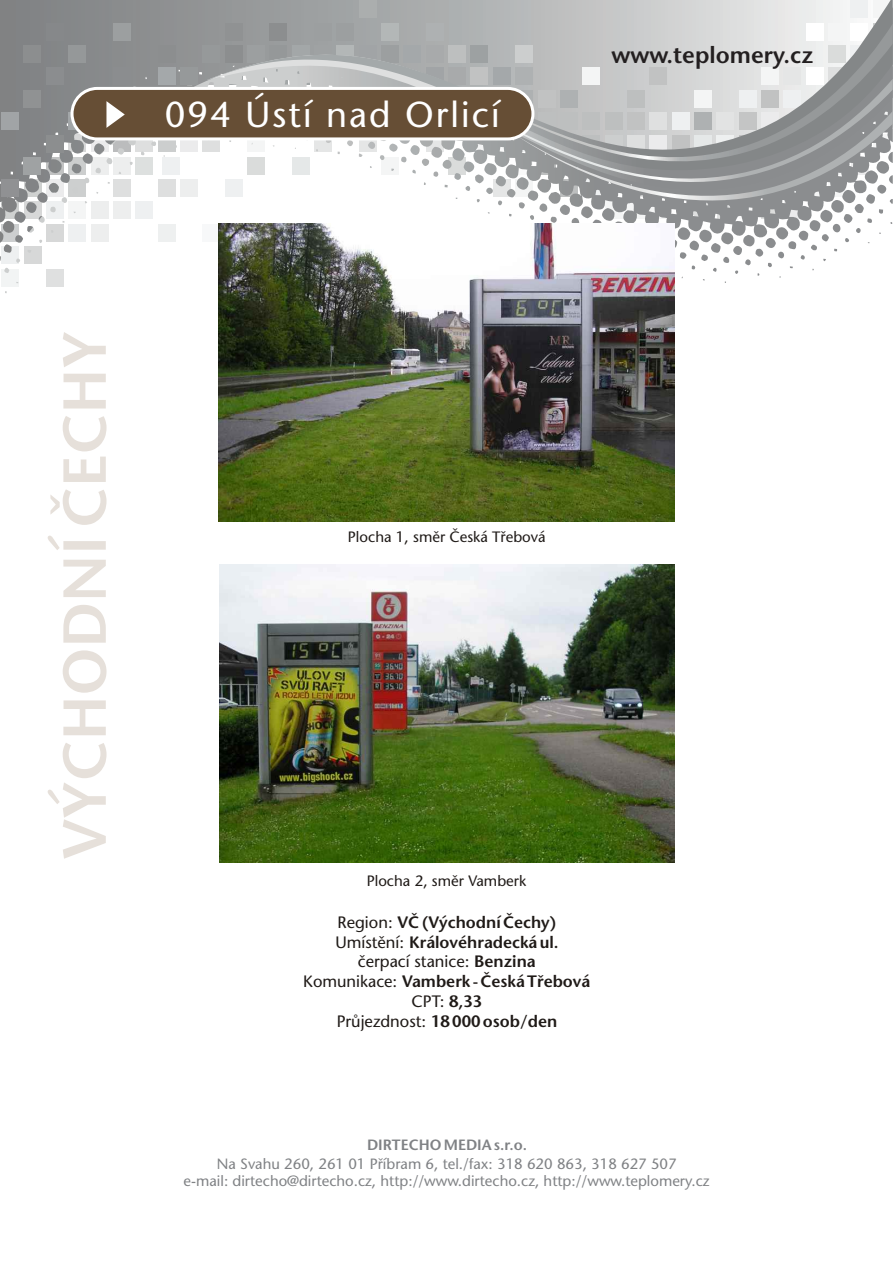
<style>
.page{position:relative;width:893px;height:1263px;background:#fff}
.page>*{position:absolute;margin:0;border:0;box-sizing:border-box;transform-origin:0 0}
.t1{font:600 60.6px "Stone Sans CE";color:#e6e0da}
.t2{font:36px "Stone Sans CE";letter-spacing:.055em;color:#fff}
.t3{font:600 23.25px "Stone Sans CE";color:#231f20}
.t4{font:600 16.5px/19.8px "Stone Sans CE";color:#1f1a17;text-align:center}
.t5{font:15px "Stone Sans CE";color:#1f1a17}
.t6{font:14.85px/17.5px "Stone Sans CE";color:#808285;text-align:center}
.t7{font:600 14.85px "Stone Sans CE";color:#808285}
.s1{font-weight:400}
</style>
<div class="page">
<div style="left:46px;top:269px;width:18px;height:18px;background:#dfe0e0"></div>
<div style="left:24px;top:246px;width:18px;height:18px;background:#d7d8d8"></div>
<svg style="left:2px;top:246px;width:17px;height:18px"></svg>
<div style="left:2px;top:269px;width:17px;height:18px;background:#f2f4f4"></div>
<svg style="left:0;top:0;width:870px;height:243px"></svg>
<div style="left:113px;top:23px;width:18px;height:18px;background:#9c9fa0"></div>
<div style="left:46px;top:23px;width:18px;height:18px;background:#86888a"></div>
<div style="left:202px;top:45px;width:18px;height:18px;background:#96999a"></div>
<div style="left:158px;top:45px;width:17px;height:18px;background:#8c8e8f"></div>
<div style="left:24px;top:45px;width:17px;height:18px;background:#8c8e8f"></div>
<div style="left:68px;top:45px;width:18px;height:18px;background:#959899"></div>
<div style="left:180px;top:68px;width:18px;height:17px;background:#96999a"></div>
<div style="left:46px;top:68px;width:18px;height:17px;background:#8b8d8f"></div>
<div style="left:158px;top:68px;width:17px;height:17px;background:#a4a8aa"></div>
<div style="left:113px;top:68px;width:18px;height:17px;background:#8b8d8f"></div>
<div style="left:24px;top:90px;width:17px;height:18px;background:#909293"></div>
<svg style="left:68px;top:112px;width:8px;height:18px"></svg>
<div style="left:46px;top:135px;width:18px;height:17px;background:#8c8e8f"></div>
<div style="left:24px;top:157px;width:17px;height:18px;background:#9fa2a3"></div>
<div style="left:1px;top:179px;width:18px;height:18px;background:#909193"></div>
<div style="left:1px;top:112px;width:18px;height:18px;background:#a1a4a6"></div>
<svg style="left:206px;top:175px;width:306px;height:21px"></svg>
<svg style="left:206px;top:0;width:687px;height:175px"></svg>
<svg style="left:459px;top:24px;width:434px;height:142px;background:#c9cbcb"></svg>
<svg style="left:512px;top:189px;width:381px;height:45px"></svg>
<svg style="left:475px;top:79px;width:418px;height:110px;background:#afb1b2"></svg>
<div style="left:71px;top:87px;width:463px;height:53px;background:#664e35;border:3px solid #fff;border-radius:25px"></div>
<svg style="left:106px;top:101px;width:19px;height:27px"></svg>
<img style="left:219px;top:564px;width:455px;height:298px">
<img style="left:219px;top:224px;width:455px;height:297px">
<h2 class="t2" style="left:165px;top:101px;width:336px">094 Ústí nad Orlicí</h2>
<h3 class="t3" style="left:611px;top:46px;width:203px">www.teplomery.cz</h3>
<h1 class="t1" style="left:61px;top:859px;width:530px;rotate:-90deg">VÝCHODNÍ ČECHY</h1>
<p class="t5" style="left:348px;top:531px;width:199px">Plocha 1, směr Česká Třebová</p>
<p class="t5" style="left:367px;top:874px;width:161px">Plocha 2, směr Vamberk</p>
<p class="t4" style="left:303px;top:914px;width:289px"><span class="s1">Region:</span> VČ (Východní Čechy)<br><span class="s1">Umístění:</span> Královéhradecká ul.<br><span class="s1">čerpací stanice:</span> Benzina<br><span class="s1">Komunikace:</span> Vamberk - Česká Třebová<br><span class="s1">CPT:</span> 8,33<br><span class="s1">Průjezdnost:</span> 18 000 osob/den</p>
<p class="t7" style="left:367px;top:1138px;width:161px">DIRTECHO MEDIA s.r.o.</p>
<p class="t6" style="left:184px;top:1156px;width:527px">Na Svahu 260, 261 01 Příbram 6, tel./fax: 318 620 863, 318 627 507<br>e-mail: dirtecho@dirtecho.cz, http://www.dirtecho.cz, http://www.teplomery.cz</p>
</div>
